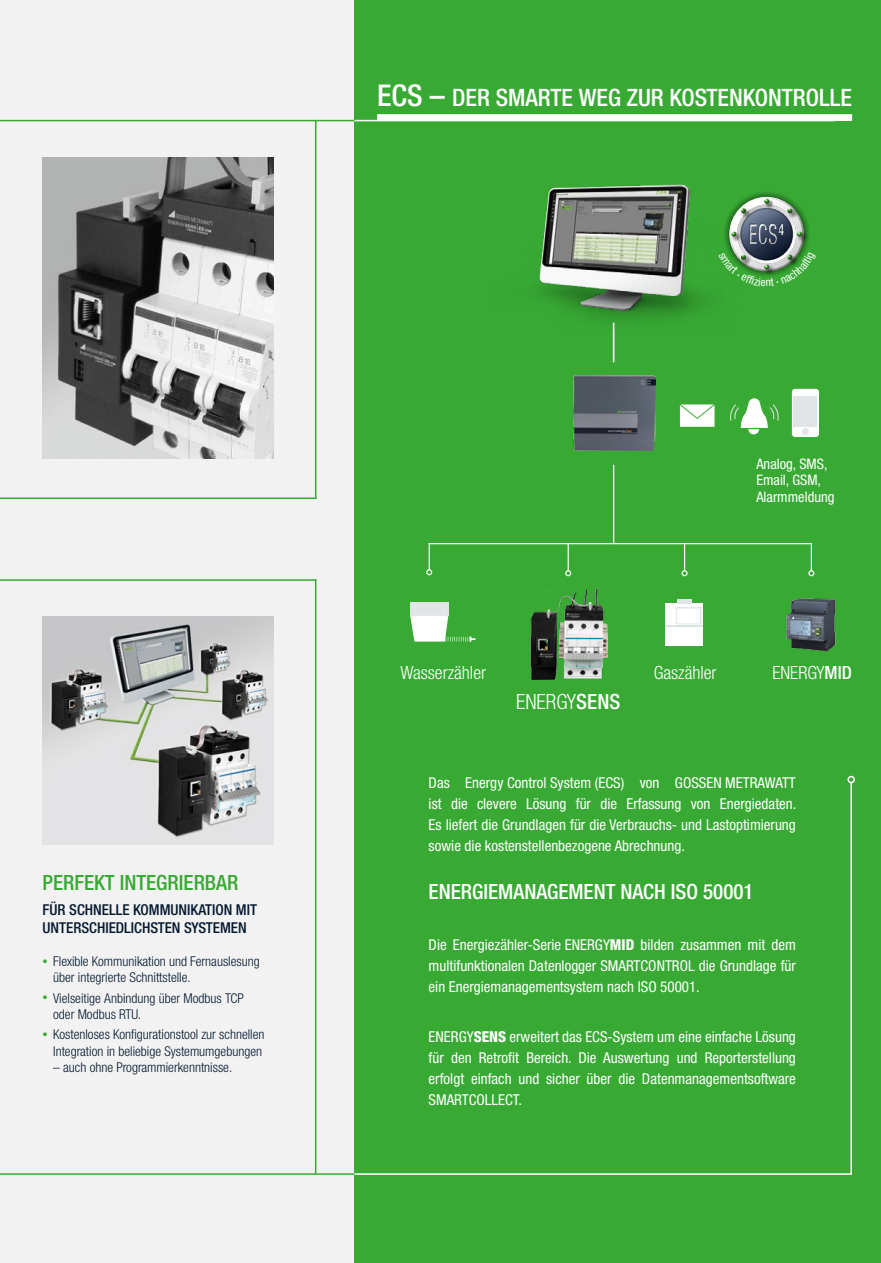
<style>
.page{position:relative;width:881px;height:1263px;background:#fff}
.page>*{position:absolute;margin:0;border:0;box-sizing:border-box;transform-origin:0 0}
.t1{font:500 condensed 24px "Helvetica Neue LTW1 G";color:#fff}
.t2{font:500 condensed 21px "Helvetica Neue LTW1 G";color:#fff}
.t3{font:500 condensed 21px "Helvetica Neue LTW1 G";color:#38aa34}
.t4{font:300 condensed 21px "Helvetica Neue LTW1 G";color:#fff}
.t5{font:300 condensed 18.15px "Helvetica Neue LTW1 G";color:#fff}
.t6{font:condensed 15px/21px "Helvetica Neue LTW1 G";color:#fff;text-align:justify}
.t7{font:500 condensed 15px/18px "Helvetica Neue LTW1 G";color:#05192f}
.t8{font:condensed 14.55px/16px "Helvetica Neue LTW1 G";color:#fff}
.t9{font:300 condensed 13.5px/16.2px "Helvetica Neue LTW1 G";color:#05192f}
.s1{font-size:30px}
.s2{font-family:"Helvetica Neue LT Pro";font-size:10.5px;color:#38aa34}
.s3{font-weight:500}
.s4{font-weight:800}
</style>
<div class="page">
<div style="left:0;top:0;width:880px;height:1263px;background:#f2f2f2"></div>
<img style="left:43px;top:617px;width:231px;height:227px">
<hr style="left:315px;top:579px;width:1px;height:595px;background:#38aa34">
<div style="left:354px;top:0;width:526px;height:1263px;background:#38aa34"></div>
<div style="left:377px;top:114px;width:474px;height:7px;background:#fff"></div>
<hr style="left:0;top:120px;width:354px;height:1px;background:#38aa34">
<hr style="left:354px;top:120px;width:479px;height:1px;background:#fff">
<hr style="left:0;top:1173px;width:354px;height:2px;background:#38aa34">
<hr style="left:315px;top:120px;width:1px;height:379px;background:#38aa34">
<hr style="left:850px;top:782px;width:1px;height:393px;background:#fff">
<div style="left:847px;top:776px;width:7px;height:7px;border:2px solid #fff;border-radius:50%"></div>
<hr style="left:354px;top:1173px;width:496px;height:2px;background:#fff">
<svg style="left:747px;top:192px;width:39px;height:5px"></svg>
<svg style="left:759px;top:194px;width:14px;height:10px"></svg>
<svg style="left:679px;top:404px;width:35px;height:23px"></svg>
<svg style="left:730px;top:398px;width:48px;height:36px"></svg>
<div style="left:791px;top:389px;width:27px;height:48px;background:#fff;border-radius:3px"></div>
<div style="left:793px;top:396px;width:23px;height:31px;background:#e0e4e6"></div>
<div style="left:801px;top:428px;width:7px;height:7px;background:#e0e4e6;border-radius:50%"></div>
<hr style="left:612px;top:323px;width:2px;height:39px;background:#fff">
<img style="left:538px;top:184px;width:169px;height:146px">
<img style="left:43px;top:157px;width:231px;height:302px">
<hr style="left:0;top:579px;width:316px;height:2px;background:#38aa34">
<hr style="left:0;top:497px;width:316px;height:2px;background:#38aa34">
<img style="left:530px;top:588px;width:77px;height:91px">
<img style="left:786px;top:598px;width:50px;height:54px">
<hr style="left:428px;top:543px;width:383px;height:1px;background:#fff">
<hr style="left:612px;top:465px;width:2px;height:79px;background:#fff">
<svg style="left:565px;top:544px;width:6px;height:32px"></svg>
<hr style="left:683px;top:544px;width:2px;height:27px;background:#fff">
<svg style="left:681px;top:570px;width:6px;height:6px"></svg>
<svg style="left:426px;top:543px;width:6px;height:32px"></svg>
<svg style="left:808px;top:544px;width:6px;height:32px"></svg>
<div style="left:410px;top:602px;width:38px;height:14px;background:#e0e4e6"></div>
<svg style="left:410px;top:605px;width:65px;height:37px"></svg>
<div style="left:665px;top:604px;width:37px;height:42px;background:#fff"></div>
<hr style="left:665px;top:625px;width:37px;height:2px;background:#c0cbce">
<svg style="left:676px;top:607px;width:25px;height:17px"></svg>
<div style="left:676px;top:599px;width:15px;height:5px;background:#e0e4e6"></div>
<img style="left:573px;top:376px;width:82px;height:74px">
<svg style="left:724px;top:197px;width:85px;height:79px"></svg>
<h1 class="t1" style="left:377px;top:83px;width:476px"><span class="s1">ECS –</span> DER SMARTE WEG ZUR KOSTENKONTROLLE</h1>
<h2 class="t3" style="left:43px;top:870px;width:197px">PERFEKT INTEGRIERBAR</h2>
<p class="t7" style="left:43px;top:900px;width:216px">FÜR SCHNELLE KOMMUNIKATION MIT<br>UNTERSCHIEDLICHSTEN SYSTEMEN</p>
<p class="t9" style="left:53px;top:953px;width:208px;text-indent:-11px"><span class="s2">•</span> Flexible Kommunikation und Fernauslesung über integrierte Schnittstelle.</p>
<p class="t9" style="left:53px;top:990px;width:192px;text-indent:-11px"><span class="s2">•</span> Vielseitige Anbindung über Modbus TCP oder Modbus RTU.</p>
<p class="t9" style="left:43px;top:1026px;width:223px;text-align:right"><span class="s2">•</span> Kostenloses Konfigurationstool zur schnellen<br>Integration in beliebige Systemumgebungen</p>
<p class="t9" style="left:53px;top:1059px;width:180px">– auch ohne Programmierkenntnisse.</p>
<p class="t8" style="left:756px;top:456px;width:80px">Analog, SMS,<br>Email, GSM,<br>Alarmmeldung</p>
<p class="t5" style="left:400px;top:662px;width:87px">Wasserzähler</p>
<p class="t5" style="left:653px;top:662px;width:64px">Gaszähler</p>
<p class="t5" style="left:772px;top:662px;width:81px">ENERGY<span class="s3">MID</span></p>
<h2 class="t4" style="left:516px;top:689px;width:106px">ENERGY<span class="s3">SENS</span></h2>
<p class="t6" style="left:428px;top:772px;width:369px">Das Energy Control System (ECS) von GOSSEN METRAWATT ist die clevere Lösung für die Erfassung von Energiedaten.<br>Es liefert die Grundlagen für die Verbrauchs- und Lastoptimierung sowie die kostenstellenbezogene Abrechnung.</p>
<h2 class="t2" style="left:428px;top:879px;width:326px">ENERGIEMANAGEMENT NACH ISO 50001</h2>
<p class="t6" style="left:428px;top:934px;width:368px">Die Energiezähler-Serie ENERGY<span class="s4">MID</span> bilden zusammen mit dem multifunktionalen Datenlogger SMARTCONTROL die Grundlage für ein Energiemanagementsystem nach ISO 50001.</p>
<p class="t6" style="left:428px;top:1026px;width:368px">ENERGY<span class="s4">SENS</span> erweitert das ECS-System um eine einfache Lösung für den Retrofit Bereich. Die Auswertung und Reporterstellung erfolgt einfach und sicher über die Datenmanagementsoftware SMARTCOLLECT.</p>
</div>
